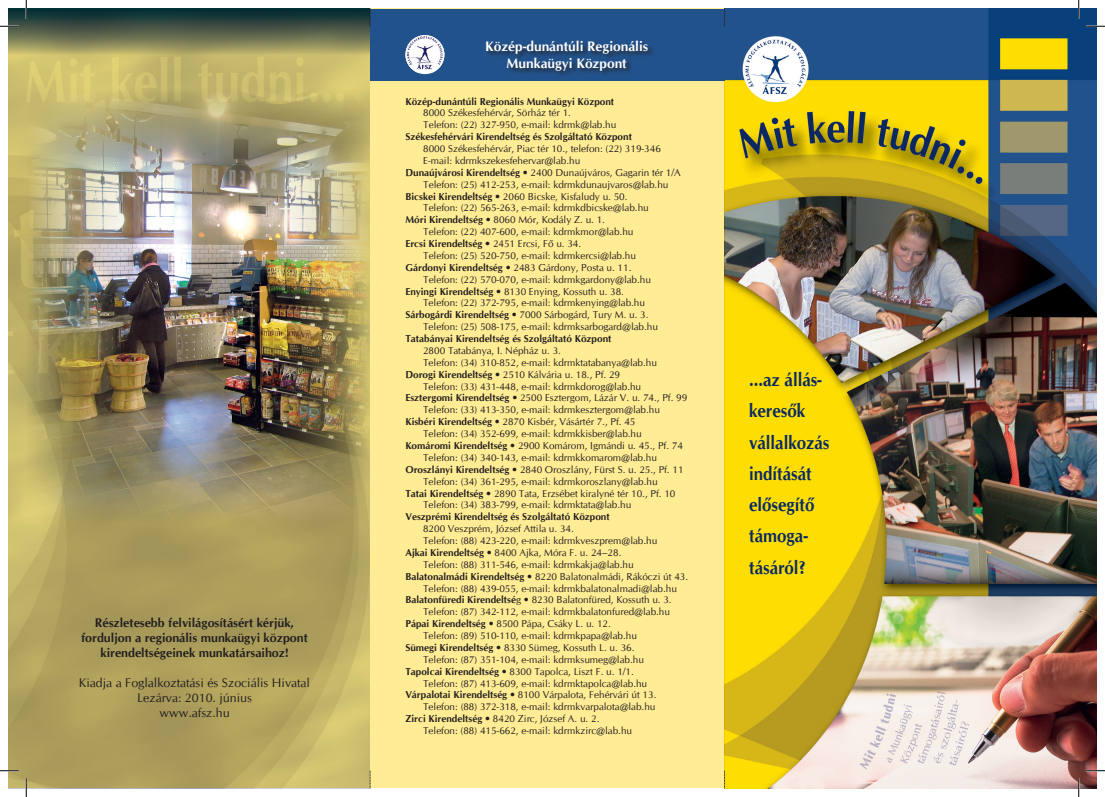
<style>
.page{position:relative;width:1105px;height:797px;background:#fff}
.page>*{position:absolute;margin:0;border:0;box-sizing:border-box;transform-origin:0 0}
.t1{font:700 18.75px/31.2px "CG Omega";color:#092a63;scale:.9 1}
.t2{font:700 13.75px/16.5px "CG Omega";color:#fff;text-align:center}
.t3{font:700 12.5px/15px "CG Omega";color:#231f20;text-align:center}
.t4{font:12.5px/15px "CG Omega";color:#231f20;text-align:center}
.t5{font:10px/11.9px "CG Omega";color:#231f20}
.t6{font:700 10px "CG Omega";color:#231f20}
.s1{font-weight:700}
.s2{font-weight:400}
</style>
<div class="page">
<svg style="left:9px;top:55px;width:361px;height:733px;background:#b5a760"></svg>
<img style="left:724px;top:9px;width:372px;height:779px">
<div style="left:370px;top:9px;width:354px;height:779px;background:#ffec94"></div>
<svg style="left:9px;top:9px;width:361px;height:46px;background:#5a664c"></svg>
<img style="left:26px;top:88px;width:344px;height:434px">
<div style="left:370px;top:9px;width:354px;height:71px;background:#22528b"></div>
<svg style="left:370px;top:770px;width:1px;height:18px"></svg>
<svg style="left:724px;top:770px;width:1px;height:18px"></svg>
<svg style="left:370px;top:9px;width:1px;height:17px"></svg>
<svg style="left:724px;top:9px;width:1px;height:17px"></svg>
<div style="left:486px;top:41px;width:255px;height:45px;background:#231f20;opacity:.75"></div>
<div style="left:405px;top:35px;width:39px;height:39px;background:#fff;border-radius:50%"></div>
<img style="left:405px;top:35px;width:39px;height:37px">
<svg style="left:0;top:25px;width:19px;height:2px"></svg>
<svg style="left:1086px;top:25px;width:19px;height:2px"></svg>
<svg style="left:0;top:770px;width:19px;height:1px"></svg>
<svg style="left:1086px;top:770px;width:19px;height:1px"></svg>
<svg style="left:25px;top:0;width:2px;height:19px"></svg>
<svg style="left:25px;top:778px;width:2px;height:19px"></svg>
<svg style="left:1078px;top:0;width:1px;height:19px"></svg>
<svg style="left:1078px;top:778px;width:1px;height:19px"></svg>
<p class="t3" style="left:81px;top:614px;width:228px">Részletesebb felvilágosításért kérjük, forduljon a regionális munkaügyi központ kirendeltségeinek munkatársaihoz!</p>
<p class="t4" style="left:79px;top:675px;width:233px">Kiadja a Foglalkoztatási és Szociális Hivatal<br>Lezárva: 2010. június<br>www.afsz.hu</p>
<h2 class="t2" style="left:485px;top:39px;width:164px">Közép-dunántúli Regionális<br>Munkaügyi Központ</h2>
<p class="t6" style="left:405px;top:95px;width:210px">Közép-dunántúli Regionális Munkaügyi Központ</p>
<p class="t5" style="left:423px;top:107px;width:195px">8000 Székesfehérvár, Sörház tér 1.<br>Telefon: (22) 327-950, e-mail: kdrmk@lab.hu</p>
<p class="t6" style="left:405px;top:130px;width:228px">Székesfehérvári Kirendeltség és Szolgáltató Központ</p>
<p class="t5" style="left:423px;top:143px;width:239px">8000 Székesfehérvár, Piac tér 10., telefon: (22) 319-346</p>
<p class="t5" style="left:423px;top:155px;width:159px">E-mail: kdrmkszekesfehervar@lab.hu</p>
<p class="t5" style="left:405px;top:167px;width:277px"><span class="s1">Dunaújvárosi Kirendeltség •</span> 2400 Dunaújváros, Gagarin tér 1/A</p>
<p class="t5" style="left:423px;top:178px;width:247px">Telefon: (25) 412-253, e-mail: kdrmkdunaujvaros@lab.hu</p>
<p class="t5" style="left:405px;top:190px;width:224px"><span class="s1">Bicskei Kirendeltség •</span> 2060 Bicske, Kisfaludy u. 50.</p>
<p class="t5" style="left:423px;top:202px;width:227px">Telefon: (22) 565-263, e-mail: kdrmkdbicske@lab.hu</p>
<p class="t5" style="left:405px;top:214px;width:201px"><span class="s1">Móri Kirendeltség •</span> 8060 Mór, Kodály Z. u. 1.</p>
<p class="t5" style="left:423px;top:226px;width:212px">Telefon: (22) 407-600, e-mail: kdrmkmor@lab.hu</p>
<p class="t6" style="left:405px;top:237px;width:177px">Ercsi Kirendeltség • <span class="s2">2451 Ercsi, Fő u. 34.</span></p>
<p class="t5" style="left:423px;top:250px;width:214px">Telefon: (25) 520-750, e-mail: kdrmkercsi@lab.hu</p>
<p class="t5" style="left:405px;top:261px;width:227px"><span class="s1">Gárdonyi Kirendeltség •</span> 2483 Gárdony, Posta u. 11.</p>
<p class="t5" style="left:423px;top:273px;width:229px">Telefon: (22) 570-070, e-mail: kdrmkgardony@lab.hu</p>
<p class="t5" style="left:405px;top:285px;width:220px"><span class="s1">Enyingi Kirendeltség •</span> 8130 Enying, Kossuth u. 38.</p>
<p class="t5" style="left:423px;top:297px;width:223px">Telefon: (22) 372-795, e-mail: kdrmkenying@lab.hu</p>
<p class="t5" style="left:405px;top:309px;width:245px"><span class="s1">Sárbogárdi Kirendeltség •</span> 7000 Sárbogárd, Tury M. u. 3.</p>
<p class="t5" style="left:423px;top:321px;width:236px">Telefon: (25) 508-175, e-mail: kdrmksarbogard@lab.hu</p>
<p class="t6" style="left:405px;top:332px;width:208px">Tatabányai Kirendeltség és Szolgáltató Központ</p>
<p class="t5" style="left:423px;top:345px;width:139px">2800 Tatabánya, I. Népház u. 3.</p>
<p class="t5" style="left:423px;top:356px;width:235px">Telefon: (34) 310-852, e-mail: kdrmktatabanya@lab.hu</p>
<p class="t5" style="left:405px;top:368px;width:216px"><span class="s1">Dorogi Kirendeltség •</span> 2510 Kálvária u. 18., Pf. 29</p>
<p class="t5" style="left:423px;top:380px;width:220px">Telefon: (33) 431-448, e-mail: kdrmkdorog@lab.hu</p>
<p class="t5" style="left:405px;top:392px;width:283px"><span class="s1">Esztergomi Kirendeltség •</span> 2500 Esztergom, Lázár V. u. 74., Pf. 99</p>
<p class="t5" style="left:423px;top:404px;width:238px">Telefon: (33) 413-350, e-mail: kdrmkesztergom@lab.hu</p>
<p class="t5" style="left:405px;top:416px;width:232px"><span class="s1">Kisbéri Kirendeltség •</span> 2870 Kisbér, Vásártér 7., Pf. 45</p>
<p class="t5" style="left:423px;top:428px;width:220px">Telefon: (34) 352-699, e-mail: kdrmkkisber@lab.hu</p>
<p class="t5" style="left:405px;top:440px;width:279px"><span class="s1">Komáromi Kirendeltség •</span> 2900 Komárom, Igmándi u. 45., Pf. 74</p>
<p class="t5" style="left:423px;top:451px;width:235px">Telefon: (34) 340-143, e-mail: kdrmkkomarom@lab.hu</p>
<p class="t5" style="left:405px;top:463px;width:280px"><span class="s1">Oroszlányi Kirendeltség •</span> 2840 Oroszlány, Fürst S. u. 25., Pf. 11</p>
<p class="t5" style="left:423px;top:475px;width:236px">Telefon: (34) 361-295, e-mail: kdrmkoroszlany@lab.hu</p>
<p class="t5" style="left:405px;top:487px;width:272px"><span class="s1">Tatai Kirendeltség •</span> 2890 Tata, Erzsébet kiralyné tér 10., Pf. 10</p>
<p class="t5" style="left:423px;top:499px;width:210px">Telefon: (34) 383-799, e-mail: kdrmktata@lab.hu</p>
<p class="t6" style="left:405px;top:510px;width:206px">Veszprémi Kirendeltség és Szolgáltató Központ</p>
<p class="t5" style="left:423px;top:523px;width:152px">8200 Veszprém, József Attila u. 34.</p>
<p class="t5" style="left:423px;top:535px;width:236px">Telefon: (88) 423-220, e-mail: kdrmkveszprem@lab.hu</p>
<p class="t5" style="left:405px;top:546px;width:218px"><span class="s1">Ajkai Kirendeltség •</span> 8400 Ajka, Móra F. u. 24–28.</p>
<p class="t5" style="left:423px;top:558px;width:212px">Telefon: (88) 311-546, e-mail: kdrmkakja@lab.hu</p>
<p class="t5" style="left:405px;top:570px;width:284px"><span class="s1">Balatonalmádi Kirendeltség •</span> 8220 Balatonalmádi, Rákóczi út 43.</p>
<p class="t5" style="left:423px;top:582px;width:255px">Telefon: (88) 439-055, e-mail: kdrmkbalatonalmadi@lab.hu</p>
<p class="t5" style="left:405px;top:594px;width:268px"><span class="s1">Balatonfüredi Kirendeltsé</span>g <span class="s1">•</span> 8230 Balatonfüred, Kossuth u. 3.</p>
<p class="t5" style="left:423px;top:606px;width:248px">Telefon: (87) 342-112, e-mail: kdrmkbalatonfured@lab.hu</p>
<p class="t5" style="left:405px;top:618px;width:207px"><span class="s1">Pápai Kirendeltség •</span> 8500 Pápa, Csáky L. u. 12.</p>
<p class="t5" style="left:423px;top:629px;width:215px">Telefon: (89) 510-110, e-mail: kdrmkpapa@lab.hu</p>
<p class="t5" style="left:405px;top:641px;width:231px"><span class="s1">Sümegi Kirendeltség •</span> 8330 Sümeg, Kossuth L. u. 36.</p>
<p class="t5" style="left:423px;top:653px;width:222px">Telefon: (87) 351-104, e-mail: kdrmksumeg@lab.hu</p>
<p class="t5" style="left:405px;top:665px;width:230px"><span class="s1">Tapolcai Kirendeltség •</span> 8300 Tapolca, Liszt F. u. 1/1.</p>
<p class="t5" style="left:423px;top:677px;width:226px">Telefon: (87) 413-609, e-mail: kdrmktapolca@lab.hu</p>
<p class="t5" style="left:405px;top:689px;width:253px"><span class="s1">Várpalotai Kirendeltség •</span> 8100 Várpalota, Fehérvári út 13.</p>
<p class="t5" style="left:423px;top:701px;width:234px">Telefon: (88) 372-318, e-mail: kdrmkvarpalota@lab.hu</p>
<p class="t5" style="left:405px;top:713px;width:196px"><span class="s1">Zirci Kirendeltség •</span> 8420 Zirc, József A. u. 2.</p>
<p class="t5" style="left:423px;top:724px;width:210px">Telefon: (88) 415-662, e-mail: kdrmkzirc@lab.hu</p>
<h1 class="t1" style="left:749px;top:364px;width:91px">...az állás&shy;keresők vállalkozás indítását elősegítő támoga&shy;tásáról?</h1>
</div>
